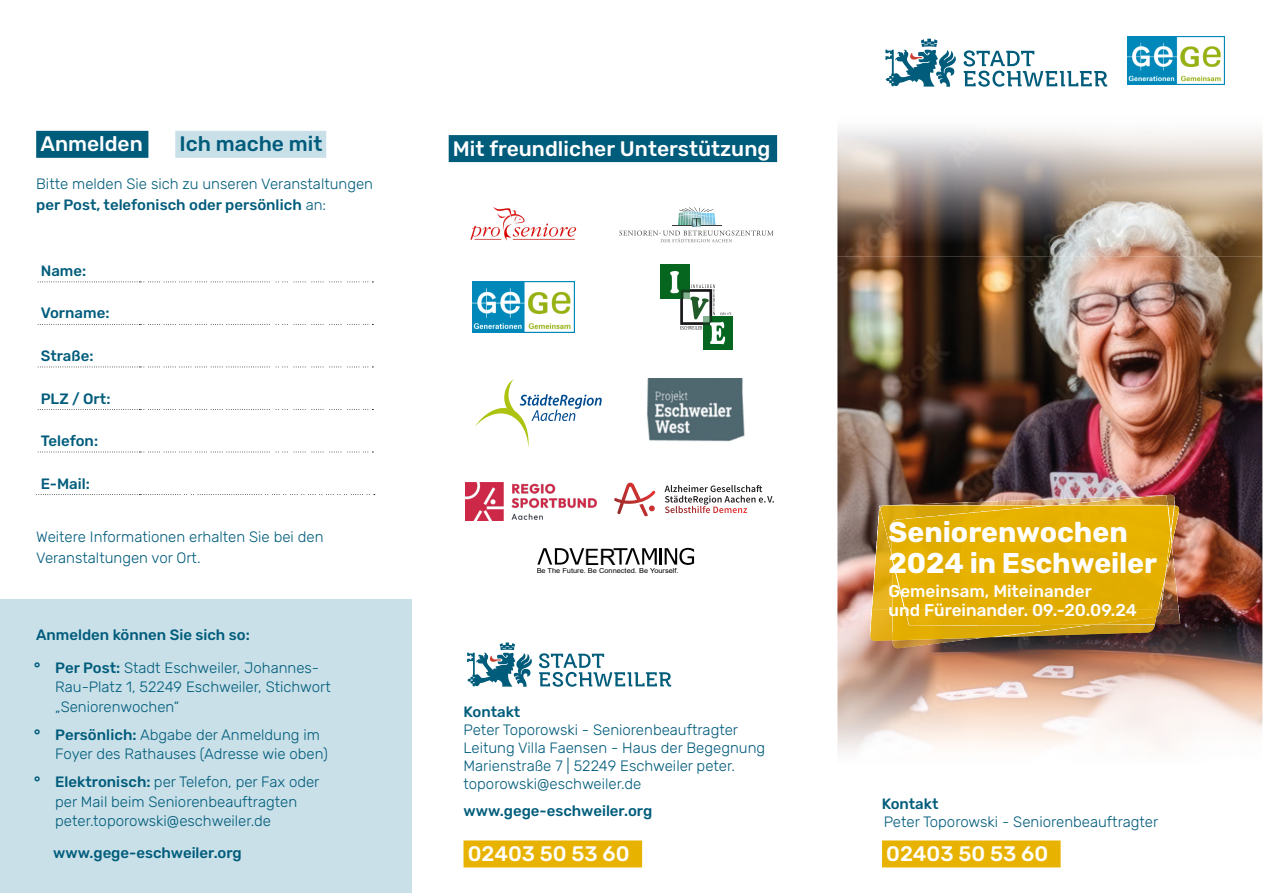
<style>
.page{position:relative;width:1263px;height:893px;background:#fff}
.page>*{position:absolute;margin:0;border:0;box-sizing:border-box;transform-origin:0 0}
.t1{font:700 28.5px/31.5px "Rubik";letter-spacing:-.005em;color:#fff}
.t2{font:22.5px "Arial";color:#000}
.t3{font:500 21px "Rubik";color:#fff}
.t4{font:500 21px "Rubik";color:#005c7b}
.t5{font:500 16.95px/19.5px "Rubik";color:#fff}
.t6{font:300 15px/19.5px "Rubik";color:#005c7b}
.t7{font:500 15px "Rubik";color:#005c7b}
.t8{font:6.9px "Arial";color:#000;scale:1.08 1}
.s1{font-weight:500}
.s2{font-weight:700}
</style>
<div class="page">
<img style="left:837px;top:129px;width:425px;height:624px">
<img style="left:893px;top:641px;width:94px;height:7px">
<img style="left:872px;top:506px;width:307px;height:103px">
<img style="left:870px;top:609px;width:285px;height:32px">
<img style="left:892px;top:609px;width:200px;height:31px">
<img style="left:879px;top:495px;width:299px;height:114px">
<img style="left:1158px;top:609px;width:22px;height:15px">
<img style="left:1052px;top:495px;width:115px;height:11px">
<svg style="left:1158px;top:609px;width:3px;height:7px"></svg>
<img style="left:880px;top:506px;width:292px;height:70px">
<div style="left:892px;top:506px;width:278px;height:103px;background:#e5b000"></div>
<img style="left:905px;top:609px;width:253px;height:17px">
<div style="left:36px;top:131px;width:112px;height:27px;background:#005c7b"></div>
<div style="left:449px;top:135px;width:328px;height:27px;background:#005c7b"></div>
<div style="left:882px;top:840px;width:179px;height:27px;background:#e8b300"></div>
<div style="left:463px;top:840px;width:179px;height:27px;background:#e8b300"></div>
<svg style="left:38px;top:324px;width:335px;height:1px"></svg>
<svg style="left:38px;top:367px;width:335px;height:1px"></svg>
<svg style="left:38px;top:409px;width:335px;height:1px"></svg>
<svg style="left:38px;top:452px;width:335px;height:1px"></svg>
<svg style="left:38px;top:494px;width:337px;height:1px"></svg>
<svg style="left:38px;top:282px;width:335px;height:1px"></svg>
<div style="left:0;top:598px;width:412px;height:295px;background:#c9e0e8"></div>
<div style="left:175px;top:131px;width:151px;height:27px;background:#c9e0e8"></div>
<img style="left:470px;top:207px;width:107px;height:34px">
<svg style="left:619px;top:207px;width:154px;height:35px"></svg>
<img style="left:703px;top:344px;width:29px;height:5px">
<img style="left:660px;top:265px;width:29px;height:33px">
<svg style="left:670px;top:271px;width:62px;height:73px"></svg>
<img style="left:1127px;top:36px;width:98px;height:49px">
<img style="left:472px;top:282px;width:102px;height:51px">
<svg style="left:475px;top:379px;width:127px;height:68px"></svg>
<img style="left:647px;top:379px;width:98px;height:63px">
<svg style="left:963px;top:50px;width:144px;height:37px"></svg>
<svg style="left:885px;top:39px;width:71px;height:48px"></svg>
<svg style="left:539px;top:653px;width:132px;height:34px"></svg>
<svg style="left:467px;top:642px;width:65px;height:45px"></svg>
<svg style="left:614px;top:548px;width:43px;height:17px"></svg>
<svg style="left:665px;top:548px;width:29px;height:17px"></svg>
<svg style="left:537px;top:548px;width:47px;height:17px"></svg>
<hr style="left:659px;top:548px;width:3px;height:17px;background:#000">
<img style="left:466px;top:482px;width:130px;height:38px">
<svg style="left:614px;top:483px;width:41px;height:33px"></svg>
<svg style="left:664px;top:485px;width:110px;height:28px"></svg>
<h3 class="t4" style="left:180px;top:132px;width:144px">Ich mache mit</h3>
<h3 class="t3" style="left:40px;top:132px;width:104px">Anmelden</h3>
<p class="t6" style="left:36px;top:174px;width:338px;line-height:21px">Bitte melden Sie sich zu unseren Veranstaltungen <span class="s1">per Post, telefonisch oder persönlich</span> an:</p>
<p class="t7" style="left:41px;top:262px;width:47px">Name:</p>
<p class="t7" style="left:41px;top:304px;width:70px">Vorname:</p>
<p class="t7" style="left:41px;top:347px;width:54px">Straße:</p>
<p class="t7" style="left:41px;top:389px;width:71px">PLZ / Ort:</p>
<p class="t7" style="left:41px;top:432px;width:59px">Telefon:</p>
<p class="t7" style="left:41px;top:474px;width:51px">E-Mail:</p>
<p class="t6" style="left:36px;top:526px;width:289px;line-height:21px">Weitere Informationen erhalten Sie bei den<br>Veranstaltungen vor Ort.</p>
<p class="t7" style="left:36px;top:626px;width:215px">Anmelden können Sie sich so:</p>
<p class="t6" style="left:55px;top:658px;width:277px;text-indent:-21px"><span class="s2">°</span> <span class="s1">Per Post:</span> Stadt Eschweiler, Johannes-<br>Rau-Platz 1, 52249 Eschweiler, Stichwort „Seniorenwochen“</p>
<p class="t6" style="left:55px;top:725px;width:274px;text-indent:-21px"><span class="s2">°</span> <span class="s1">Persönlich:</span> Abgabe der Anmeldung im<br>Foyer des Rathauses (Adresse wie oben)</p>
<p class="t6" style="left:55px;top:772px;width:266px;text-indent:-21px"><span class="s2">°</span> <span class="s1">Elektronisch:</span> per Telefon, per Fax oder per Mail beim Seniorenbeauftragten peter.toporowski@eschweiler.de</p>
<p class="t7" style="left:53px;top:844px;width:190px">www.gege-eschweiler.org</p>
<h3 class="t3" style="left:453px;top:136px;width:319px">Mit freundlicher Unterstützung</h3>
<h2 class="t2" style="left:584px;top:548px;width:33px">ER</h2>
<p class="t8" style="left:536px;top:568px;width:133px">Be The Future. Be Connected. Be Yourself.</p>
<p class="t7" style="left:463px;top:703px;width:58px">Kontakt</p>
<p class="t6" style="left:463px;top:721px;width:303px;line-height:18px">Peter Toporowski - Seniorenbeauftragter Leitung Villa Faensen - Haus der Begegnung Marienstraße 7 | 52249 Eschweiler peter. toporowski@eschweiler.de</p>
<p class="t7" style="left:463px;top:801px;width:190px">www.gege-eschweiler.org</p>
<h1 class="t1" style="left:888px;top:516px;width:270px">Seniorenwochen<br>2024 in Eschweiler</h1>
<p class="t5" style="left:888px;top:581px;width:250px">Gemeinsam, Miteinander<br>und Füreinander. 09.-20.09.24</p>
<p class="t7" style="left:882px;top:795px;width:58px">Kontakt</p>
<p class="t6" style="left:884px;top:812px;width:276px">Peter Toporowski - Seniorenbeauftragter</p>
<h3 class="t3" style="left:468px;top:841px;width:163px">02403 50 53 60</h3>
<h3 class="t3" style="left:886px;top:841px;width:163px">02403 50 53 60</h3>
</div>
